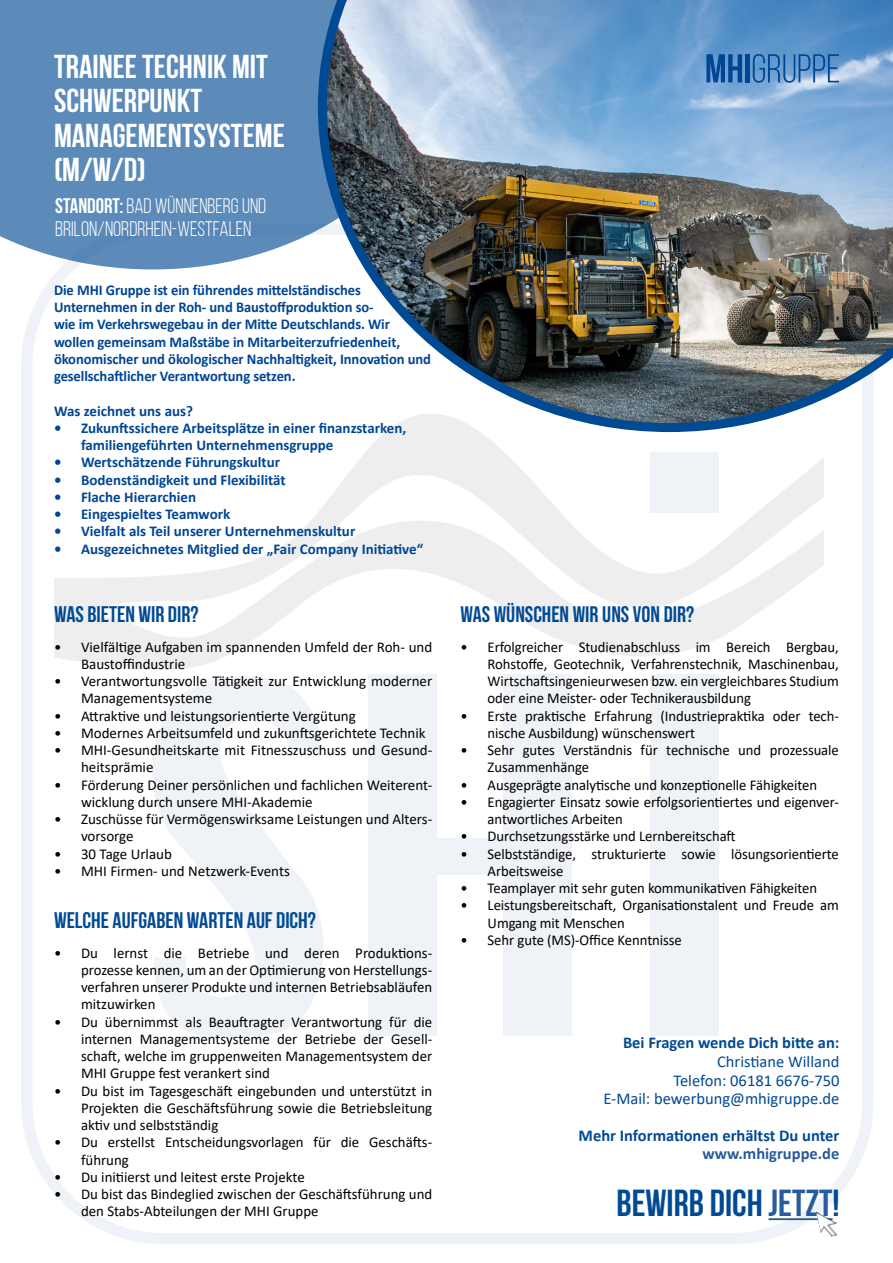
<style>
.page{position:relative;width:893px;height:1263px;background:#fff}
.page>*{position:absolute;margin:0;border:0;box-sizing:border-box;transform-origin:0 0}
.t1{font:37.5px "MHIHEADLINE HEADLINE";color:#004a94}
.t2{font:33px/34.5px "MHIHEADLINE HEADLINE";color:#fff}
.t3{font:22.5px "MHIHEADLINE HEADLINE";color:#004a94}
.t4{font:22.5px "Bebas Neue";color:#004a94}
.t5{font:21px/22.5px "MHISUBHEADLINE";color:#fff}
.t6{font:16.5px/18.8px "Calibri";color:#004a94;text-align:right}
.t7{font:700 16.5px "Calibri";color:#004a94}
.t8{font:700 16.5px "Calibri";color:#275b9b}
.t9{font:15px/17.2px "Calibri";letter-spacing:-.005em;color:#000}
.t10{font:700 15px/17.2px "Calibri";letter-spacing:-.005em;color:#014694}
.s1{font-family:"MHIHEADLINE HEADLINE"}
.s2{color:#275b9b}
</style>
<div class="page">
<div style="left:21px;top:224px;width:853px;height:1020px;border:11px solid #153d8a;border-radius:136px"></div>
<svg style="left:54px;top:432px;width:770px;height:244px"></svg>
<div style="left:650px;top:452px;width:68px;height:61px;background:#eff2f7"></div>
<div style="left:650px;top:674px;width:68px;height:362px;background:#eff2f7"></div>
<div style="left:504px;top:674px;width:68px;height:362px;background:#eff2f7"></div>
<div style="left:368px;top:674px;width:68px;height:362px;background:#eff2f7"></div>
<div style="left:430px;top:838px;width:81px;height:37px;background:#eff2f7"></div>
<svg style="left:135px;top:669px;width:194px;height:367px"></svg>
<div style="left:0;top:0;width:318px;height:269px;background:#5c8bba"></div>
<img style="left:318px;top:0;width:575px;height:432px">
<svg style="left:706px;top:54px;width:36px;height:28px"></svg>
<div style="left:745px;top:54px;width:5px;height:28px;background:#014694"></div>
<svg style="left:753px;top:54px;width:86px;height:29px;background:#5a8dc4"></svg>
<hr style="left:769px;top:1218px;width:64px;height:2px;background:#275b9b">
<img style="left:816px;top:1208px;width:21px;height:29px">
<h2 class="t2" style="left:54px;top:49px;width:232px">TRAINEE TECHNIK MIT<br>SCHWERPUNKT<br>MANAGEMENTSYSTEME (M/W/D)</h2>
<h3 class="t5" style="left:55px;top:195px;width:213px"><span class="s1">STANDORT:</span> BAD WÜNNENBERG UND<br>BRILON/NORDRHEIN-WESTFALEN</h3>
<p class="t10" style="left:54px;top:281px;width:379px">Die MHI Gruppe ist ein führendes mittelständisches Unternehmen in der Roh- und Baustoffproduktion so-<br>wie im Verkehrswegebau in der Mitte Deutschlands. Wir wollen gemeinsam Maßstäbe in Mitarbeiterzufriedenheit, ökonomischer und ökologischer Nachhaltigkeit, Innovation und gesellschaftlicher Verantwortung setzen.</p>
<p class="t10" style="left:54px;top:402px;width:141px">Was zeichnet uns aus?</p>
<p class="t10" style="left:81px;top:419px;width:327px;text-indent:-27px">• Zukunftssichere Arbeitsplätze in einer finanzstarken, familiengeführten Unternehmensgruppe</p>
<p class="t10" style="left:54px;top:453px;width:228px">• Wertschätzende Führungskultur</p>
<p class="t10" style="left:54px;top:471px;width:233px">• Bodenständigkeit und Flexibilität</p>
<p class="t10" style="left:54px;top:488px;width:144px">• Flache Hierarchien</p>
<p class="t10" style="left:54px;top:505px;width:178px">• Eingespieltes Teamwork</p>
<p class="t10" style="left:54px;top:522px;width:303px">• Vielfalt als Teil unserer Unternehmenskultur</p>
<p class="t10" style="left:54px;top:540px;width:371px">• Ausgezeichnetes Mitglied der „Fair Company Initiative“</p>
<h3 class="t3" style="left:54px;top:602px;width:146px">WAS BIETEN WIR DIR?</h3>
<p class="t9" style="left:81px;top:638px;width:353px;text-indent:-27px">• Vielfältige Aufgaben im spannenden Umfeld der Roh- und<br>Baustoffindustrie</p>
<p class="t9" style="left:81px;top:672px;width:353px;text-indent:-27px">• Verantwortungsvolle Tätigkeit zur Entwicklung moderner<br>Managementsysteme</p>
<p class="t9" style="left:54px;top:707px;width:303px">• Attraktive und leistungsorientierte Vergütung</p>
<p class="t9" style="left:54px;top:724px;width:373px">• Modernes Arbeitsumfeld und zukunftsgerichtete Technik</p>
<p class="t9" style="left:81px;top:741px;width:353px;text-indent:-27px">• MHI-Gesundheitskarte mit Fitnesszuschuss und Gesund&shy;heitsprämie</p>
<p class="t9" style="left:81px;top:776px;width:353px;text-indent:-27px">• Förderung Deiner persönlichen und fachlichen Weiterent&shy;wicklung durch unsere MHI-Akademie</p>
<p class="t9" style="left:81px;top:810px;width:353px;text-indent:-27px">• Zuschüsse für Vermögenswirksame Leistungen und Alters&shy;vorsorge</p>
<p class="t9" style="left:54px;top:845px;width:119px">• 30 Tage Urlaub</p>
<p class="t9" style="left:54px;top:862px;width:237px">• MHI Firmen- und Netzwerk-Events</p>
<h3 class="t3" style="left:54px;top:908px;width:264px">WELCHE AUFGABEN WARTEN AUF DICH?</h3>
<p class="t9" style="left:81px;top:943px;width:353px;text-align:justify;text-indent:-27px">• Du lernst die Betriebe und deren Produktions&shy;prozesse kennen, um an der Optimierung von Herstellungs&shy;verfahren unserer Produkte und internen Betriebsabläufen mitzuwirken</p>
<p class="t9" style="left:81px;top:1012px;width:353px;text-align:justify;text-indent:-27px">• Du übernimmst als Beauftragter Verantwortung für die internen Managementsysteme der Betriebe der Gesell&shy;schaft, welche im gruppenweiten Managementsystem der MHI Gruppe fest verankert sind</p>
<p class="t9" style="left:81px;top:1081px;width:353px;text-align:justify;text-indent:-27px">• Du bist im Tagesgeschäft eingebunden und unterstützt in Projekten die Geschäftsführung sowie die Betriebsleitung aktiv und selbstständig</p>
<p class="t9" style="left:81px;top:1133px;width:353px;text-indent:-27px">• Du erstellst Entscheidungsvorlagen für die Geschäfts&shy;führung</p>
<p class="t9" style="left:54px;top:1168px;width:252px">• Du initiierst und leitest erste Projekte</p>
<p class="t9" style="left:81px;top:1185px;width:353px;text-indent:-27px">• Du bist das Bindeglied zwischen der Geschäftsführung und den Stabs-Abteilungen der MHI Gruppe</p>
<h3 class="t4" style="left:461px;top:601px;width:235px">WAS WÜNSCHEN WIR UNS VON DIR?</h3>
<p class="t9" style="left:488px;top:638px;width:353px;text-align:justify;text-indent:-27px">• Erfolgreicher Studienabschluss im Bereich Bergbau, Rohstoffe, Geotechnik, Verfahrenstechnik, Maschinenbau, Wirtschaftsingenieurwesen bzw. ein vergleichbares Studium oder eine Meister- oder Technikerausbildung</p>
<p class="t9" style="left:488px;top:707px;width:353px;text-indent:-27px">• Erste praktische Erfahrung (Industriepraktika oder tech&shy;nische Ausbildung) wünschenswert</p>
<p class="t9" style="left:488px;top:741px;width:353px;text-indent:-27px">• Sehr gutes Verständnis für technische und prozessuale<br>Zusammenhänge</p>
<p class="t9" style="left:461px;top:776px;width:358px">• Ausgeprägte analytische und konzeptionelle Fähigkeiten</p>
<p class="t9" style="left:488px;top:793px;width:353px;text-indent:-27px">• Engagierter Einsatz sowie erfolgsorientiertes und eigenver&shy;antwortliches Arbeiten</p>
<p class="t9" style="left:461px;top:827px;width:276px">• Durchsetzungsstärke und Lernbereitschaft</p>
<p class="t9" style="left:488px;top:845px;width:353px;text-indent:-27px">• Selbstständige, strukturierte sowie lösungsorientierte<br>Arbeitsweise</p>
<p class="t9" style="left:461px;top:879px;width:358px">• Teamplayer mit sehr guten kommunikativen Fähigkeiten</p>
<p class="t9" style="left:488px;top:896px;width:353px;text-indent:-27px">• Leistungsbereitschaft, Organisationstalent und Freude am<br>Umgang mit Menschen</p>
<p class="t9" style="left:461px;top:931px;width:223px">• Sehr gute (MS)-Office Kenntnisse</p>
<p class="t7" style="left:623px;top:1031px;width:218px">Bei Fragen wende Dich bitte an:</p>
<p class="t6" style="left:603px;top:1051px;width:237px">Christiane Willand<br>Telefon: 06181 6676-750<br>E-Mail: bewerbung@mhigruppe.de</p>
<p class="t7" style="left:579px;top:1123px;width:262px">Mehr Informationen erhältst Du unter</p>
<p class="t8" style="left:702px;top:1142px;width:138px">www.mhigruppe.de</p>
<h1 class="t1" style="left:616px;top:1182px;width:225px">BEWIRB DICH <span class="s2">JETZT</span>!</h1>
</div>
